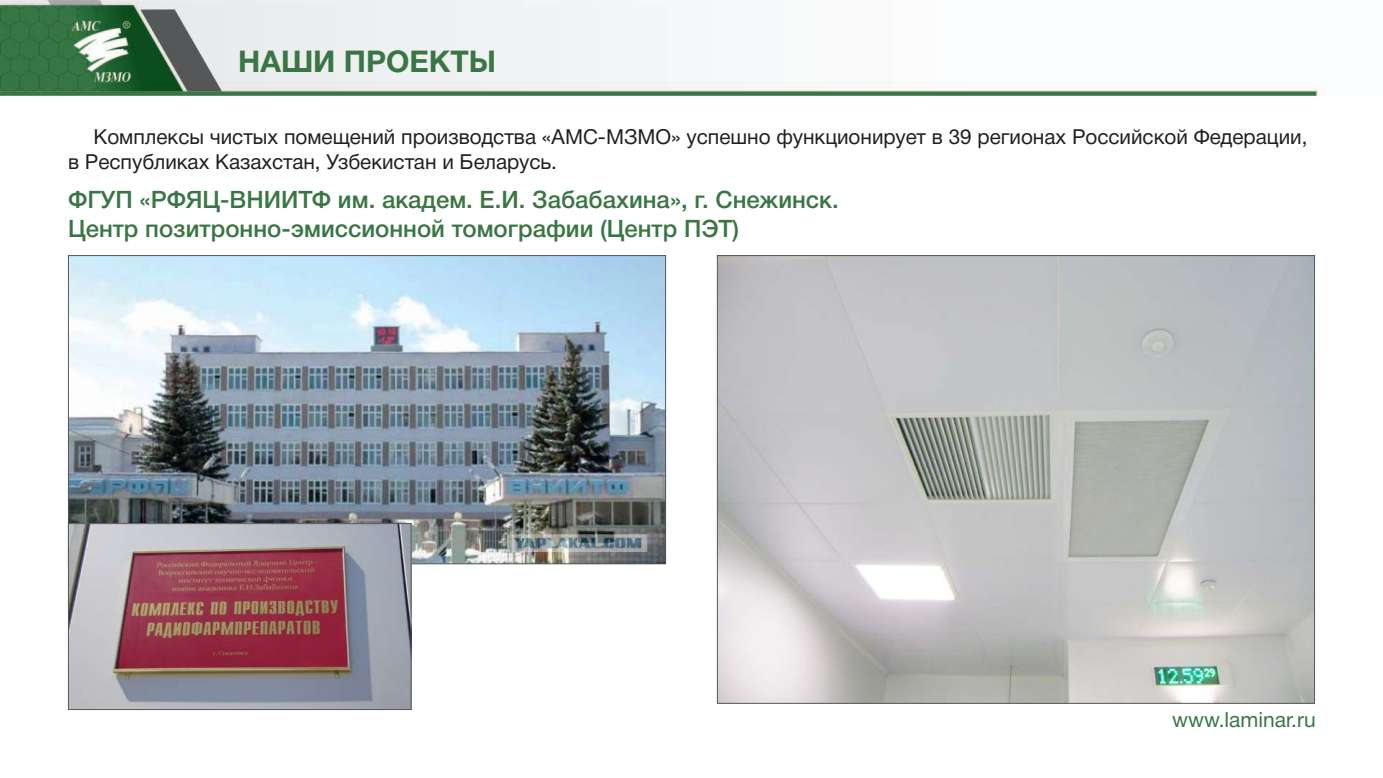
<style>
.page{position:relative;width:1383px;height:778px;background:#fff}
.page>*{position:absolute;margin:0;border:0;box-sizing:border-box;transform-origin:0 0}
.t1{font:700 30px "Helvetica Neue Cyr";color:#397644}
.t2{font:500 24px/28.8px "Helvetica Neue Cyr";color:#397644}
.t3{font:21px "Helvetica Neue Cyr";color:#397644}
.t4{font:20.7px/24.9px "Helvetica Neue Cyr";color:#231f20}
</style>
<div class="page">
<img style="left:0;top:0;width:1324px;height:96px">
<img style="left:70px;top:257px;width:594px;height:305px">
<img style="left:719px;top:257px;width:593px;height:444px">
<img style="left:70px;top:525px;width:339px;height:183px">
<div style="left:68px;top:523px;width:343px;height:187px;border:1px solid #57585a"></div>
<h1 class="t1" style="left:238px;top:45px;width:259px">Наши проекты</h1>
<p class="t4" style="left:68px;top:124px;width:1240px;text-indent:26px">Комплексы чистых помещений производства «АМС-МЗМО» успешно функционирует в 39 регионах Российской Федерации, в Республиках Казахстан, Узбекистан и Беларусь.</p>
<p class="t2" style="left:68px;top:185px;width:772px">ФГУП «РФЯЦ-ВНИИТФ им. академ. Е.И. Забабахина», г. Снежинск.<br>Центр позитронно-эмиссионной томографии (Центр ПЭТ)</p>
<p class="t3" style="left:1172px;top:708px;width:145px">www.laminar.ru</p>
</div>
